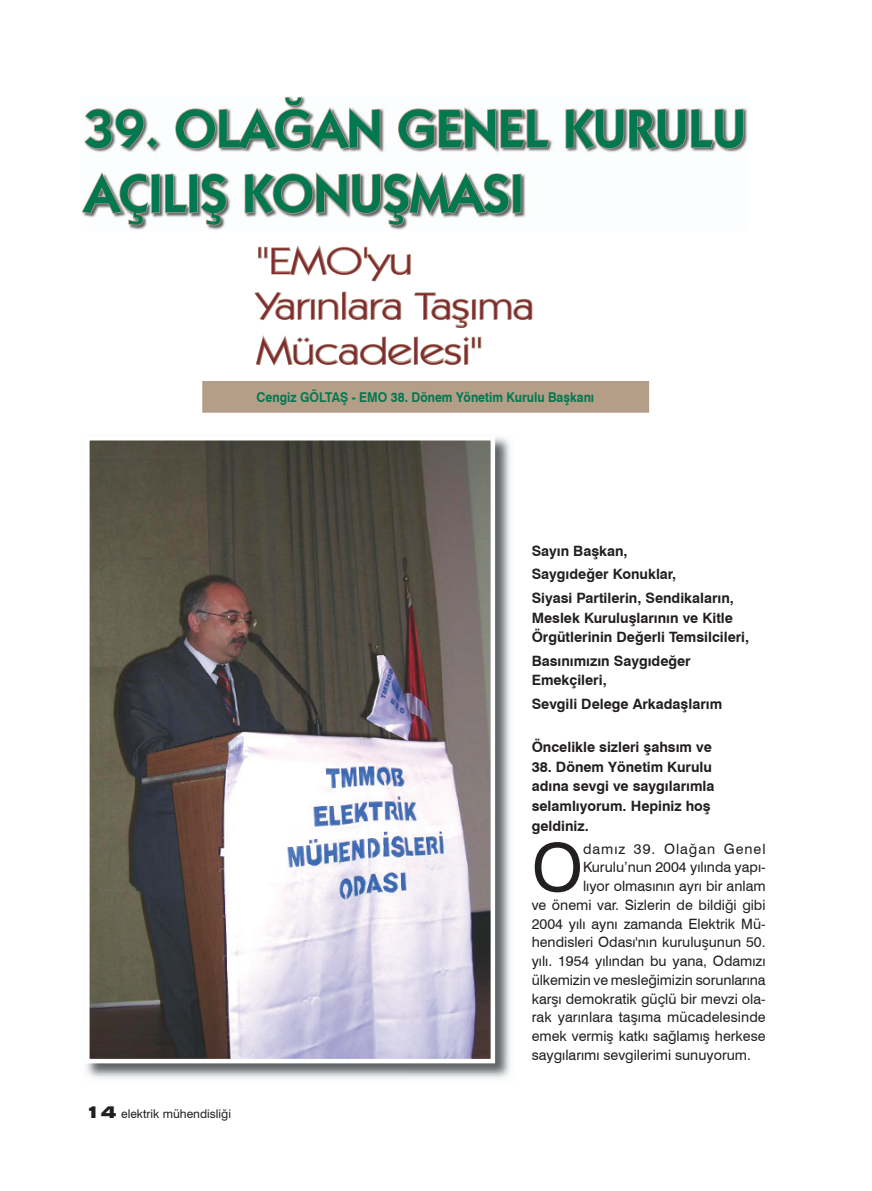
<style>
.page{position:relative;width:872px;height:1191px;background:#fff}
.page>*{position:absolute;margin:0;border:0;box-sizing:border-box;transform-origin:0 0}
.t1{font:66.3px "Swiss 721 BT";color:#231f20}
.t2{font:600 54px/64.8px "Kabel IT Cby BT";color:#01784f}
.t3{font:37.5px/45px "Kabel IT Cby BT";color:#802a2d;scale:1.25 1}
.t4{font:14.25px "Swiss 721 BT";color:#231f20}
.t5{font:700 14.25px/19.5px "Swiss 721 BT";color:#231f20}
.t6{font:14.25px "Swiss 721 BT";letter-spacing:.07em;color:#231f20}
.t7{font:700 13.5px "Swiss 721 BT";color:#01784f;scale:.9 1}
.t8{font:12px "Swiss 721 BT";color:#231f20}
.s1{font-weight:900;font-stretch:expanded;font-size:16.5px}
</style>
<div class="page">
<img style="left:92px;top:108px;width:656px;height:122px">
<svg style="left:84px;top:108px;width:75px;height:42px"></svg>
<svg style="left:174px;top:96px;width:207px;height:56px"></svg>
<svg style="left:397px;top:107px;width:153px;height:45px"></svg>
<svg style="left:565px;top:108px;width:179px;height:42px"></svg>
<svg style="left:81px;top:170px;width:146px;height:56px"></svg>
<svg style="left:244px;top:169px;width:278px;height:57px"></svg>
<div style="left:203px;top:381px;width:445px;height:31px;background:#b49e88"></div>
<div style="left:264px;top:247px;width:4px;height:11px;border:2px solid #b49e88"></div>
<div style="left:258px;top:247px;width:4px;height:11px;border:2px solid #b49e88"></div>
<svg style="left:271px;top:245px;width:140px;height:37px"></svg>
<svg style="left:254px;top:291px;width:279px;height:75px"></svg>
<img style="left:86px;top:1063px;width:320px;height:16px">
<img style="left:406px;top:437px;width:104px;height:642px">
<img style="left:90px;top:441px;width:400px;height:617px">
<div style="left:85px;top:436px;width:410px;height:627px;border:4px solid #fff"></div>
<h2 class="t2" style="left:85px;top:95px;width:662px">39. OLAĞAN GENEL KURULU<br>AÇILIŞ KONUŞMASI</h2>
<h3 class="t3" style="left:257px;top:238px;width:223px">"EMO'yu<br>Yarınlara Taşıma<br>Mücadelesi"</h3>
<p class="t7" style="left:256px;top:389px;width:377px">Cengiz GÖLTAŞ - EMO 38. Dönem Yönetim Kurulu Başkanı</p>
<p class="t8" style="left:85px;top:1107px;width:147px"><span class="s1">14</span> elektrik mühendisliği</p>
<p class="t5" style="left:531px;top:538px;width:204px;line-height:23.7px">Sayın Başkan,<br>Saygıdeğer Konuklar,<br>Siyasi Partilerin, Sendikaların,</p>
<p class="t5" style="left:531px;top:608px;width:219px">Meslek Kuruluşlarının ve Kitle<br>Örgütlerinin Değerli Temsilcileri,</p>
<p class="t5" style="left:531px;top:651px;width:161px">Basınımızın Saygıdeğer<br>Emekçileri,</p>
<p class="t5" style="left:531px;top:694px;width:192px">Sevgili Delege Arkadaşlarım</p>
<p class="t5" style="left:531px;top:737px;width:182px">Öncelikle sizleri şahsım ve</p>
<p class="t5" style="left:531px;top:757px;width:184px">38. Dönem Yönetim Kurulu adına sevgi ve saygılarımla selamlıyorum. Hepiniz hoş geldiniz.</p>
<h1 class="t1" style="left:531px;top:827px;width:53px">O</h1>
<p class="t6" style="left:583px;top:839px;width:184px">damız 39. Olağan Genel</p>
<p class="t4" style="left:583px;top:858px;width:184px">Kurulu’nun 2004 yılında yapı-</p>
<p class="t4" style="left:583px;top:877px;width:184px">lıyor olmasının ayrı bir anlam</p>
<p class="t4" style="left:531px;top:896px;width:235px">ve önemi var. Sizlerin de bildiği gibi</p>
<p class="t4" style="left:531px;top:914px;width:235px">2004 yılı aynı zamanda Elektrik Mü-</p>
<p class="t4" style="left:531px;top:933px;width:235px">hendisleri Odası'nın kuruluşunun 50.</p>
<p class="t4" style="left:531px;top:952px;width:235px">yılı. 1954 yılından bu yana, Odamızı</p>
<p class="t4" style="left:531px;top:971px;width:235px">ülkemizin ve mesleğimizin sorunlarına</p>
<p class="t4" style="left:531px;top:989px;width:235px">karşı demokratik güçlü bir mevzi ola-</p>
<p class="t4" style="left:531px;top:1008px;width:235px">rak yarınlara taşıma mücadelesinde</p>
<p class="t4" style="left:531px;top:1027px;width:235px">emek vermiş katkı sağlamış herkese</p>
<p class="t4" style="left:531px;top:1046px;width:221px">saygılarımı sevgilerimi sunuyorum.</p>
</div>
